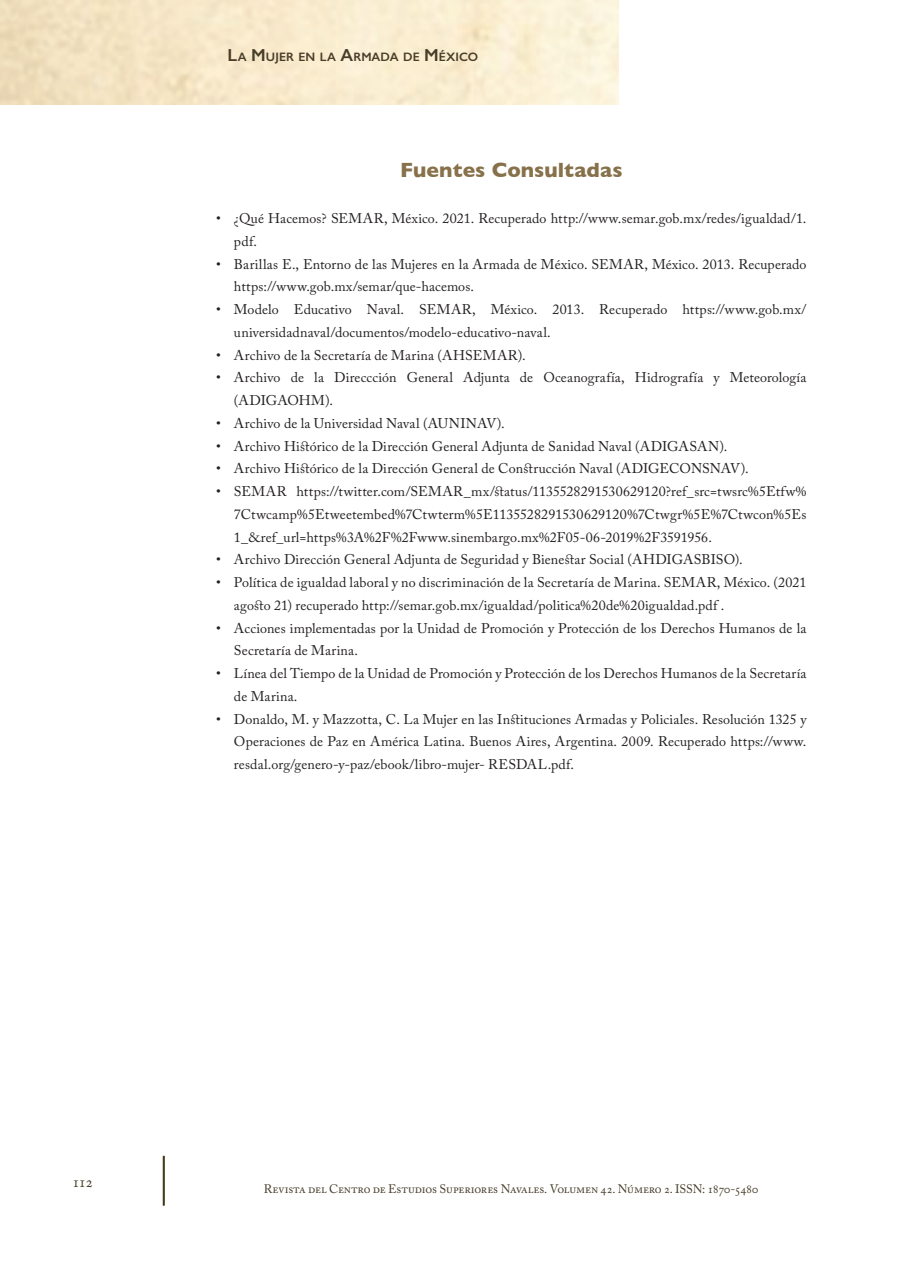
<style>
.page{position:relative;width:908px;height:1270px;background:#fff}
.page>*{position:absolute;margin:0;border:0;box-sizing:border-box;transform-origin:0 0}
._03_Subtítulos{font:700 21px "Gill Sans";letter-spacing:.005em;color:#87714a}
.t1{font:15.75px "Adobe Caslon Pro";color:#473d29}
.t2{font:14px/22.8px "Adobe Caslon Pro";letter-spacing:.01em;color:#231f20}
.t3{font:12.25px "Adobe Caslon Pro";letter-spacing:-.015em;color:#473d29}
.t4{font:600 12.25px "Gill Sans";letter-spacing:.005em;color:#483d29}
.s1{font-size:17.5px}
.s2{font-family:"Aller";color:#fff}
</style>
<div class="page">
<hr style="left:163px;top:1156px;width:2px;height:49px;background:#453b18">
<p class="t4" style="left:227px;top:49px;width:252px"><span class="s1">L</span>A <span class="s1">M</span>UJER EN LA <span class="s1">A</span>RMADA DE <span class="s1">M</span>ÉXICO</p>
<p class="_03_Subtítulos" style="left:400px;top:153px;width:224px">Fuentes Consultadas</p>
<p class="t2" style="left:234px;top:207px;width:574px;text-indent:-18px">• ¿Qué Hacemos? SEMAR, México. 2 021. Recuperado http://www.semar.gob.mx/redes/igualdad/1. pdf.</p>
<p class="t2" style="left:234px;top:252px;width:574px;text-indent:-18px">• Barillas E., Entorno de las Mujeres en la Armada de México. SEMAR, México. 2013. Recuperado https://www.gob.mx/semar/que-hacemos.</p>
<p class="t2" style="left:234px;top:298px;width:574px;text-indent:-18px">• Modelo Educativo Naval. SEMAR, México. 2 013. Recuperado https://www.gob.mx/ universidadnaval/documentos/modelo-educativo-naval.</p>
<p class="t2" style="left:216px;top:343px;width:311px">• Archivo de la Secretaría de Marina (AHSEMAR).</p>
<p class="t2" style="left:234px;top:366px;width:574px;text-indent:-18px">• Archivo de la Direccción General Adjunta de Oceanografía, Hidrografía y Meteorología (ADIGAOHM).</p>
<p class="t2" style="left:216px;top:412px;width:290px">• Archivo de la Universidad Naval (AUNINAV).</p>
<p class="t2" style="left:216px;top:434px;width:513px">• Archivo Histórico de la Dirección General Adjunta de Sanidad Naval (ADIGASAN).</p>
<p class="t2" style="left:216px;top:457px;width:534px">• Archivo Histórico de la Dirección General de Construcción Naval (ADIGECONSNAV).</p>
<p class="t2" style="left:234px;top:480px;width:574px;text-align:justify;text-indent:-18px">• SEMAR https://twitter.com/SEMAR_mx/status/113552 8291530629120?ref_src=twsrc%5Etfw% 7Ctwcamp%5Etweetembed%7Ctwterm%5E113552 829153062912 0%7Ctwgr%5E%7Ctwcon%5Es 1_&amp;ref_url=https%3A%2F%2Fwww.sinembargo.mx%2F05-06-2019%2F3591956.</p>
<p class="t2" style="left:216px;top:548px;width:528px">• Archivo Dirección General Adjunta de Seguridad y Bienestar Social (AHDIGASBISO).</p>
<p class="t2" style="left:234px;top:571px;width:574px;text-indent:-18px">• Política de igualdad laboral y no discriminación de la Secretaría de Marina. SEMAR, México. (2 021 agosto 21) recuperado http://semar.gob.mx/igualdad/politica%2 0de%2 0igualdad.pdf .</p>
<p class="t2" style="left:234px;top:616px;width:574px;text-indent:-18px">• Acciones implementadas por la Unidad de Promoción y Protección de los Derechos Humanos de la<br>Secretaría de Marina.</p>
<p class="t2" style="left:234px;top:662px;width:574px;text-indent:-18px">• Línea del Tiempo de la Unidad de Promoción y Protección de los Derechos Humanos de la Secretaría de Marina.</p>
<p class="t2" style="left:234px;top:707px;width:574px;text-align:justify;text-indent:-18px">• Donaldo, M. y Mazzotta, C. La Mujer en las Instituciones Armadas y Policiales. Resolución 1325 y Operaciones de Paz en América Latina. Buenos Aires, Argentina. 2 009. Recuperado https://www. resdal.org/genero-y-paz/ebook/libro-mujer- RESDAL.pdf.</p>
<p class="t1" style="left:69px;top:1173px;width:26px"><span class="s2">1</span>112</p>
<p class="t3" style="left:264px;top:1182px;width:496px">Revista del Centro de Estudios Superiores Navales. Volumen 42. Número 2. ISSN: 1870-5480</p>
</div>
